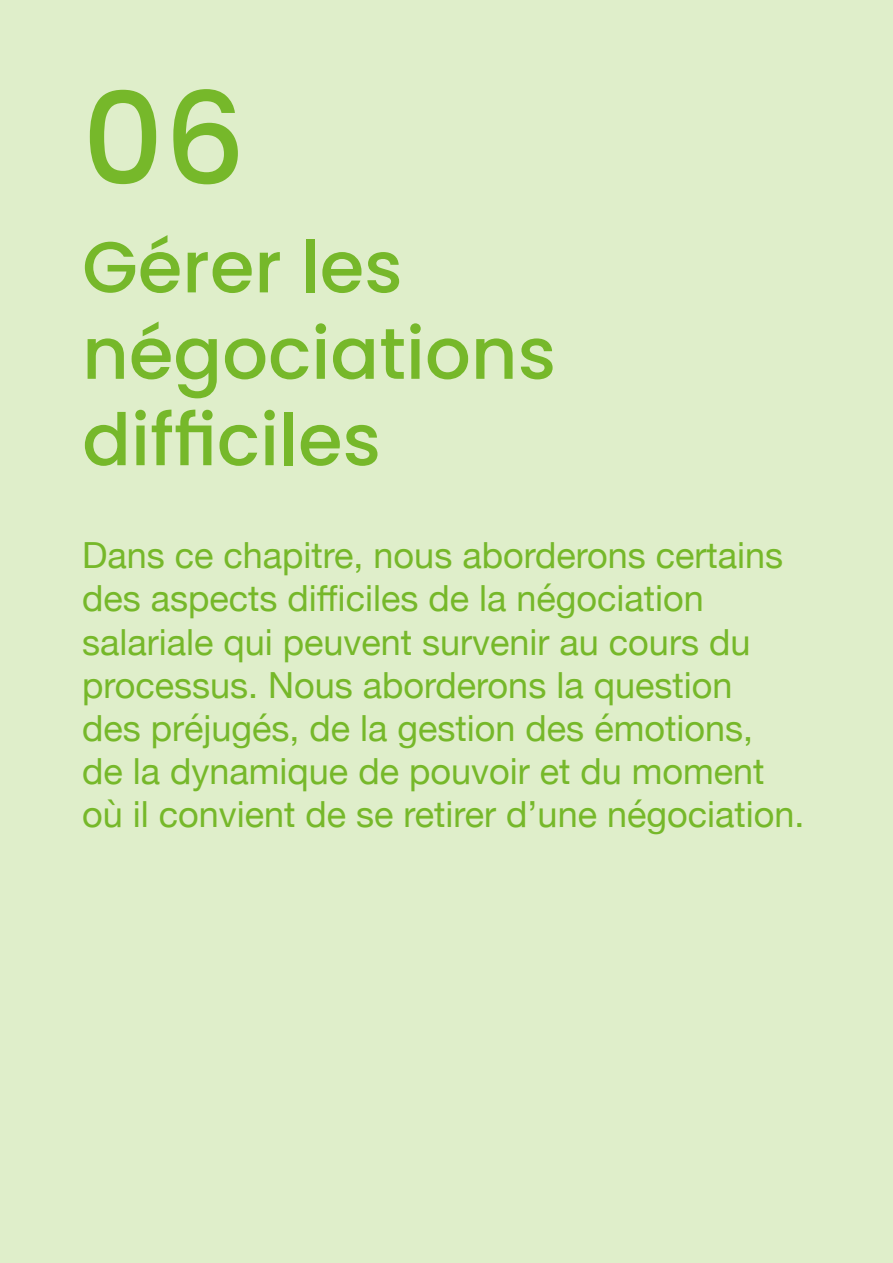
<style>
.page{position:relative;width:893px;height:1263px;background:#dfeeca}
.page>*{position:absolute;margin:0;border:0;box-sizing:border-box;transform-origin:0 0}
.t1{font:500 127.5px "Poppins";color:#76b82a}
.t2{font:500 72px/86.4px "Poppins";color:#76b82a}
.t3{font:36px/43.2px "Helvetica Neue";color:#76b82a}
</style>
<div class="page">
<h1 class="t1" style="left:82px;top:50px;width:165px">06</h1>
<h2 class="t2" style="left:82px;top:224px;width:475px">Gérer les négociations difficiles</h2>
<p class="t3" style="left:82px;top:533px;width:724px">Dans ce chapitre, nous aborderons certains des aspects difficiles de la négociation salariale qui peuvent survenir au cours du processus. Nous aborderons la question<br>des préjugés, de la gestion des émotions,<br>de la dynamique de pouvoir et du moment où il convient de se retirer d’une négociation.</p>
</div>
